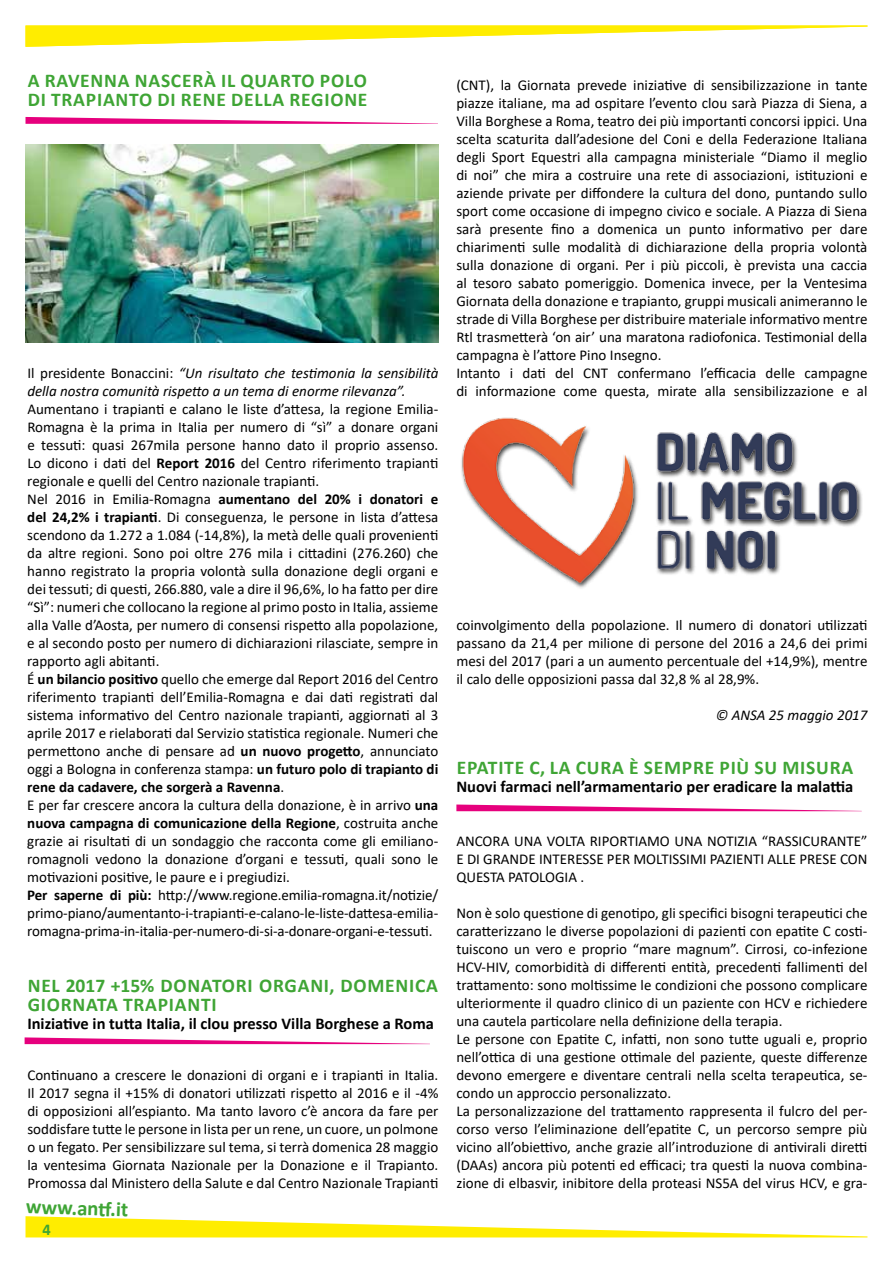
<style>
.page{position:relative;width:893px;height:1263px;background:#fff}
.page>*{position:absolute;margin:0;border:0;box-sizing:border-box;transform-origin:0 0}
.t1{font:700 21px "Calibri";color:#3fa535}
.t2{font:700 19.5px/19.5px "Calibri";letter-spacing:.04em;color:#3fa535}
.t3{font:700 16.5px "Calibri";color:#000}
.t4{font:700 16.5px "Calibri";color:#3fa535}
.t5{font:15px/18px "Calibri";color:#000}
.t6{font:italic 15px/18px "Calibri";color:#000}
.s1{font-style:normal}
.s2{font-weight:700}
</style>
<div class="page">
<svg style="left:26px;top:1216px;width:841px;height:21px"></svg>
<svg style="left:26px;top:26px;width:841px;height:21px"></svg>
<img style="left:26px;top:144px;width:412px;height:198px">
<svg style="left:26px;top:117px;width:412px;height:7px"></svg>
<svg style="left:456px;top:804px;width:406px;height:7px"></svg>
<svg style="left:25px;top:1037px;width:405px;height:7px"></svg>
<img style="left:461px;top:417px;width:401px;height:171px">
<h2 class="t2" style="left:28px;top:70px;width:341px">A Ravenna nascerà il quarto polo di trapianto di rene della Regione</h2>
<p class="t6" style="left:27px;top:363px;width:413px"><span class="s1">Il presidente Bonaccini:</span> “Un risultato che testimonia la sensibilità della nostra comunità rispetto a un tema di enorme rilevanza”.</p>
<p class="t5" style="left:27px;top:400px;width:413px">Aumentano i trapianti e calano le liste d’attesa, la regione Emilia-Romagna è la prima in Italia per numero di “sì” a donare organi e tessuti: quasi 267mila persone hanno dato il proprio assenso.<br>Lo dicono i dati del <span class="s2">Report 2016</span> del Centro riferimento trapianti regionale e quelli del Centro nazionale trapianti.<br>Nel 2016 in Emilia-Romagna <span class="s2">aumentano del 20% i donatori e del 24,2% i trapianti</span>. Di conseguenza, le persone in lista d’attesa scendono da 1.272 a 1.084 (-14,8%), la metà delle quali provenienti da altre regioni. Sono poi oltre 276 mila i cittadini (276.260) che hanno registrato la propria volontà sulla donazione degli organi e dei tessuti; di questi, 266.880, vale a dire il 96,6%, lo ha fatto per dire “Sì”: numeri che collocano la regione al primo posto in Italia, assieme alla Valle d’Aosta, per numero di consensi rispetto alla popolazione, e al secondo posto per numero di dichiarazioni rilasciate, sempre in rapporto agli abitanti.<br>É <span class="s2">un bilancio positivo</span> quello che emerge dal Report 2016 del Centro riferimento trapianti dell’Emilia-Romagna e dai dati registrati dal sistema informativo del Centro nazionale trapianti, aggiornati al 3 aprile 2017 e rielaborati dal Servizio statistica regionale. Numeri che permettono anche di pensare ad <span class="s2">un nuovo progetto</span>, annunciato oggi a Bologna in conferenza stampa: <span class="s2">un futuro polo di trapianto di rene da cadavere, che sorgerà a Ravenna</span>.<br>E per far crescere ancora la cultura della donazione, è in arrivo <span class="s2">una nuova campagna di comunicazione della Regione</span>, costruita anche grazie ai risultati di un sondaggio che racconta come gli emiliano&shy;romagnoli vedono la donazione d’organi e tessuti, quali sono le motivazioni positive, le paure e i pregiudizi.<br><span class="s2">Per saperne di più:</span> http://www.regione.emilia-romagna.it/notizie/ primo-piano/aumentanto-i-trapianti-e-calano-le-liste-dattesa-emilia&shy;romagna-prima-in-italia-per-numero-di-si-a-donare-organi-e-tessuti.</p>
<h2 class="t2" style="left:28px;top:975px;width:412px">Nel 2017 +15% donatori organi, domenica<br>Giornata Trapianti</h2>
<p class="t3" style="left:27px;top:1012px;width:408px">Iniziative in tutta Italia, il clou presso Villa Borghese a Roma</p>
<p class="t5" style="left:27px;top:1066px;width:413px;text-align:justify">Continuano a crescere le donazioni di organi e i trapianti in Italia.<br>Il 2017 segna il +15% di donatori utilizzati rispetto al 2016 e il -4% di opposizioni all’espianto. Ma tanto lavoro c’è ancora da fare per soddisfare tutte le persone in lista per un rene, un cuore, un polmone o un fegato. Per sensibilizzare sul tema, si terrà domenica 28 maggio la ventesima Giornata Nazionale per la Donazione e il Trapianto.<br>Promossa dal Ministero della Salute e dal Centro Nazionale Trapianti</p>
<h1 class="t1" style="left:27px;top:1191px;width:104px;rotate:2deg">www.antf.it</h1>
<p class="t4" style="left:43px;top:1218px;width:10px">4</p>
<p class="t5" style="left:456px;top:76px;width:413px">(CNT), la Giornata prevede iniziative di sensibilizzazione in tante piazze italiane, ma ad ospitare l’evento clou sarà Piazza di Siena, a Villa Borghese a Roma, teatro dei più importanti concorsi ippici. Una scelta scaturita dall’adesione del Coni e della Federazione Italiana degli Sport Equestri alla campagna ministeriale “Diamo il meglio di noi” che mira a costruire una rete di associazioni, istituzioni e aziende private per diffondere la cultura del dono, puntando sullo sport come occasione di impegno civico e sociale. A Piazza di Siena sarà presente fino a domenica un punto informativo per dare chiarimenti sulle modalità di dichiarazione della propria volontà sulla donazione di organi. Per i più piccoli, è prevista una caccia al tesoro sabato pomeriggio. Domenica invece, per la Ventesima Giornata della donazione e trapianto, gruppi musicali animeranno le strade di Villa Borghese per distribuire materiale informativo mentre Rtl trasmetterà ‘on air’ una maratona radiofonica. Testimonial della campagna è l’attore Pino Insegno.<br>Intanto i dati del CNT confermano l’efficacia delle campagne di informazione come questa, mirate alla sensibilizzazione e al</p>
<p class="t5" style="left:456px;top:616px;width:413px;text-align:justify">coinvolgimento della popolazione. Il numero di donatori utilizzati passano da 21,4 per milione di persone del 2016 a 24,6 dei primi mesi del 2017 (pari a un aumento percentuale del +14,9%), mentre il calo delle opposizioni passa dal 32,8 % al 28,9%.</p>
<p class="t6" style="left:716px;top:705px;width:153px">© ANSA 25 maggio 2017</p>
<h2 class="t2" style="left:457px;top:758px;width:398px">Epatite C, la cura è sempre più su misura</h2>
<p class="t3" style="left:456px;top:775px;width:398px">Nuovi farmaci nell’armamentario per eradicare la malattia</p>
<p class="t5" style="left:456px;top:832px;width:413px;text-align:justify">ANCORA UNA VOLTA RIPORTIAMO UNA NOTIZIA “RASSICURANTE” E DI GRANDE INTERESSE PER MOLTISSIMI PAZIENTI ALLE PRESE CON QUESTA PATOLOGIA .</p>
<p class="t5" style="left:456px;top:904px;width:413px">Non è solo questione di genotipo, gli specifici bisogni terapeutici che caratterizzano le diverse popolazioni di pazienti con epatite C costi&shy;tuiscono un vero e proprio “mare magnum”. Cirrosi, co-infezione HCV-HIV, comorbidità di differenti entità, precedenti fallimenti del trattamento: sono moltissime le condizioni che possono complicare ulteriormente il quadro clinico di un paziente con HCV e richiedere una cautela particolare nella definizione della terapia.<br>Le persone con Epatite C, infatti, non sono tutte uguali e, proprio nell’ottica di una gestione ottimale del paziente, queste differenze devono emergere e diventare centrali nella scelta terapeutica, se&shy;condo un approccio personalizzato.<br>La personalizzazione del trattamento rappresenta il fulcro del per&shy;corso verso l’eliminazione dell’epatite C, un percorso sempre più vicino all’obiettivo, anche grazie all’introduzione di antivirali diretti (DAAs) ancora più potenti ed efficaci; tra questi la nuova combina&shy;zione di elbasvir, inibitore della proteasi NS5A del virus HCV, e gra-</p>
</div>
